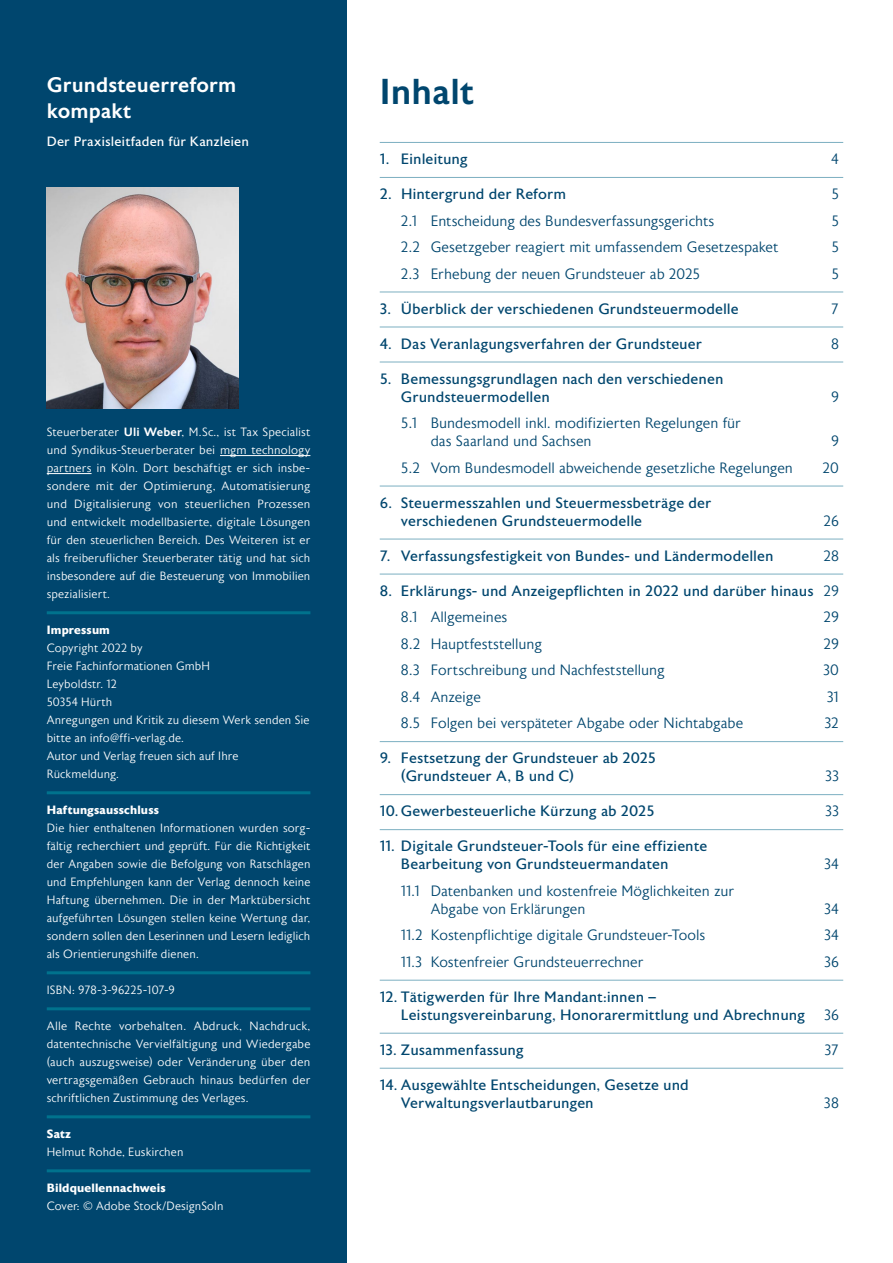
<style>
.page{position:relative;width:893px;height:1263px;background:#fff}
.page>*{position:absolute;margin:0;border:0;box-sizing:border-box;transform-origin:0 0}
._3_ihv_U{font:500 36px "Astoria Sans";letter-spacing:.005em;color:#00466e}
._2_Titel{font:500 21px/25.2px "Astoria Sans";letter-spacing:.005em;color:#fff}
.t1{font:15px/18px "Astoria Sans";color:#00466e}
.t2{font:300 15px/18px "Astoria Sans";letter-spacing:-.005em;color:#00466e}
._2_Untertitel{font:13.5px "Astoria Sans";letter-spacing:.005em;color:#fff}
._2_Impressum{font:300 12px/18px "Astoria Sans";letter-spacing:.005em;color:#fff}
._2_ImpressumU{font:700 12px "Astoria Sans";letter-spacing:.015em;color:#fff}
.s1{font-weight:500}
.s2{font-weight:700}
.s3{font-weight:300}
</style>
<div class="page">
<div style="left:0;top:0;width:347px;height:1263px;background:#00466e"></div>
<hr style="left:380px;top:142px;width:463px;height:1px;background:#7cafc1">
<hr style="left:380px;top:177px;width:463px;height:1px;background:#7cafc1">
<hr style="left:380px;top:292px;width:463px;height:1px;background:#7cafc1">
<hr style="left:380px;top:327px;width:463px;height:1px;background:#7cafc1">
<hr style="left:380px;top:362px;width:463px;height:1px;background:#7cafc1">
<hr style="left:380px;top:486px;width:463px;height:1px;background:#7cafc1">
<hr style="left:380px;top:539px;width:463px;height:1px;background:#7cafc1">
<hr style="left:380px;top:574px;width:463px;height:1px;background:#7cafc1">
<hr style="left:380px;top:741px;width:463px;height:1px;background:#7cafc1">
<hr style="left:380px;top:794px;width:463px;height:1px;background:#7cafc1">
<hr style="left:380px;top:829px;width:463px;height:1px;background:#7cafc1">
<hr style="left:380px;top:980px;width:463px;height:1px;background:#7cafc1">
<hr style="left:380px;top:1033px;width:463px;height:1px;background:#7cafc1">
<hr style="left:380px;top:1068px;width:463px;height:1px;background:#7cafc1">
<img style="left:47px;top:187px;width:191px;height:221px">
<hr style="left:220px;top:455px;width:90px;height:1px;background:#fff">
<hr style="left:47px;top:473px;width:45px;height:1px;background:#fff">
<hr style="left:47px;top:611px;width:263px;height:3px;background:#00728d">
<hr style="left:47px;top:791px;width:263px;height:3px;background:#00728d">
<hr style="left:47px;top:971px;width:263px;height:3px;background:#00728d">
<hr style="left:47px;top:1007px;width:263px;height:3px;background:#00728d">
<hr style="left:47px;top:1115px;width:263px;height:3px;background:#00728d">
<hr style="left:47px;top:1169px;width:263px;height:3px;background:#00728d">
<p class="_2_Titel" style="left:47px;top:73px;width:191px">Grundsteuerreform kompakt</p>
<p class="_2_Untertitel" style="left:47px;top:135px;width:204px">Der Praxisleitfaden für Kanzleien</p>
<p class="_2_Impressum" style="left:47px;top:424px;width:265px;text-align:justify">Steuerberater <span class="s1">Uli Weber</span>, M.Sc., ist Tax Specialist und Syndikus-Steuerberater bei mgm technology partners in Köln. Dort beschäftigt er sich insbe&shy;sondere mit der Optimierung, Automatisierung und Digitalisierung von steuerlichen Prozessen und entwickelt modellbasierte, digitale Lösungen für den steuerlichen Bereich. Des Weiteren ist er als freiberuflicher Steuerberater tätig und hat sich insbesondere auf die Besteuerung von Immobilien spezialisiert.</p>
<p class="_2_ImpressumU" style="left:47px;top:623px;width:65px">Impressum</p>
<p class="_2_Impressum" style="left:47px;top:640px;width:264px">Copyright 2022 by<br>Freie Fachinformationen GmbH<br>Leyboldstr. 12<br>50354 Hürth<br>Anregungen und Kritik zu diesem Werk senden Sie bitte an info@ffi-verlag.de.<br>Autor und Verlag freuen sich auf Ihre<br>Rückmeldung.</p>
<p class="_2_Impressum" style="left:47px;top:802px;width:265px"><span class="s2">Haftungsausschluss<br></span>Die hier enthaltenen Informationen wurden sorg&shy;fältig recherchiert und geprüft. Für die Richtigkeit der Angaben sowie die Befolgung von Ratschlägen und Empfehlungen kann der Verlag dennoch keine Haftung übernehmen. Die in der Marktübersicht aufgeführten Lösungen stellen keine Wertung dar, sondern sollen den Leserinnen und Lesern lediglich als Orientierungshilfe dienen.</p>
<p class="_2_Impressum" style="left:47px;top:982px;width:130px">ISBN: 978-3-96225-107-9</p>
<p class="_2_Impressum" style="left:47px;top:1018px;width:265px;text-align:justify">Alle Rechte vorbehalten. Abdruck, Nachdruck, datentechnische Vervielfältigung und Wiedergabe (auch auszugsweise) oder Veränderung über den vertragsgemäßen Gebrauch hinaus bedürfen der schriftlichen Zustimmung des Verlages.</p>
<p class="_2_Impressum" style="left:47px;top:1126px;width:138px"><span class="s2">Satz<br></span>Helmut Rohde, Euskirchen</p>
<p class="_2_Impressum" style="left:47px;top:1180px;width:178px"><span class="s2">Bildquellennachweis<br></span>Cover: © Adobe Stock/DesignSoln</p>
<p class="_3_ihv_U" style="left:380px;top:71px;width:95px">Inhalt</p>
<p class="t1" style="left:380px;top:150px;width:90px">1. Einleitung</p>
<p class="t2" style="left:831px;top:151px;width:9px">4</p>
<p class="t1" style="left:380px;top:185px;width:188px">2. Hintergrund der Reform</p>
<p class="t2" style="left:831px;top:186px;width:9px">5</p>
<p class="t2" style="left:401px;top:212px;width:315px">2.1 Entscheidung des Bundesverfassungsgerichts</p>
<p class="t2" style="left:831px;top:212px;width:9px">5</p>
<p class="t2" style="left:401px;top:239px;width:379px">2.2 Gesetzgeber reagiert mit umfassendem Gesetzespaket</p>
<p class="t2" style="left:831px;top:239px;width:9px">5</p>
<p class="t2" style="left:401px;top:265px;width:301px">2.3 Erhebung der neuen Grundsteuer ab 2025</p>
<p class="t2" style="left:831px;top:265px;width:9px">5</p>
<p class="t1" style="left:380px;top:300px;width:360px">3. Überblick der verschiedenen Grundsteuermodelle</p>
<p class="t2" style="left:831px;top:300px;width:9px">7</p>
<p class="t1" style="left:380px;top:335px;width:324px">4. Das Veranlagungsverfahren der Grundsteuer</p>
<p class="t2" style="left:831px;top:335px;width:9px">8</p>
<p class="t1" style="left:401px;top:370px;width:324px;text-indent:-21px">5. Bemessungsgrundlagen nach den verschiedenen<br>Grundsteuermodellen</p>
<p class="t2" style="left:831px;top:388px;width:9px">9</p>
<p class="t2" style="left:431px;top:415px;width:312px;text-indent:-30px">5.1 Bundesmodell inkl. modifizierten Regelungen für das Saarland und Sachsen</p>
<p class="t2" style="left:831px;top:433px;width:9px">9</p>
<p class="t2" style="left:401px;top:459px;width:394px">5.2 Vom Bundesmodell abweichende gesetzliche Regelungen</p>
<p class="t2" style="left:823px;top:459px;width:18px">20</p>
<p class="t1" style="left:401px;top:494px;width:312px;text-indent:-21px">6. Steuermesszahlen und Steuermessbeträge der verschiedenen Grundsteuermodelle</p>
<p class="t2" style="left:824px;top:512px;width:17px">26</p>
<p class="t1" style="left:380px;top:547px;width:395px">7. Verfassungsfestigkeit von Bundes- und Ländermodellen</p>
<p class="t2" style="left:823px;top:547px;width:17px">28</p>
<p class="t1" style="left:380px;top:582px;width:461px">8. Erklärungs- und Anzeigepflichten in 2022 und darüber hinaus <span class="s3">29</span></p>
<p class="t2" style="left:401px;top:609px;width:108px">8.1 Allgemeines</p>
<p class="t2" style="left:823px;top:609px;width:17px">29</p>
<p class="t2" style="left:401px;top:635px;width:143px">8.2 Hauptfeststellung</p>
<p class="t2" style="left:823px;top:635px;width:17px">29</p>
<p class="t2" style="left:401px;top:662px;width:265px">8.3 Fortschreibung und Nachfeststellung</p>
<p class="t2" style="left:823px;top:662px;width:17px">30</p>
<p class="t2" style="left:401px;top:688px;width:81px">8.4 Anzeige</p>
<p class="t2" style="left:827px;top:688px;width:14px">31</p>
<p class="t2" style="left:401px;top:715px;width:344px">8.5 Folgen bei verspäteter Abgabe oder Nichtabgabe</p>
<p class="t2" style="left:824px;top:715px;width:16px">32</p>
<p class="t1" style="left:401px;top:749px;width:257px;text-indent:-21px">9. Festsetzung der Grundsteuer ab 2025 (Grundsteuer A, B und C)</p>
<p class="t2" style="left:825px;top:768px;width:15px">33</p>
<p class="t1" style="left:380px;top:802px;width:276px">10. Gewerbesteuerliche Kürzung ab 2025</p>
<p class="t2" style="left:825px;top:803px;width:15px">33</p>
<p class="t1" style="left:401px;top:838px;width:308px;text-indent:-21px">11. Digitale Grundsteuer-Tools für eine effiziente<br>Bearbeitung von Grundsteuermandaten</p>
<p class="t2" style="left:824px;top:856px;width:16px">34</p>
<p class="t2" style="left:431px;top:882px;width:305px;text-indent:-30px">11.1 Datenbanken und kostenfreie Möglichkeiten zur<br>Abgabe von Erklärungen</p>
<p class="t2" style="left:824px;top:900px;width:16px">34</p>
<p class="t2" style="left:401px;top:927px;width:306px">11.2 Kostenpflichtige digitale Grundsteuer-Tools</p>
<p class="t2" style="left:824px;top:927px;width:16px">34</p>
<p class="t2" style="left:401px;top:953px;width:244px">11.3 Kostenfreier Grundsteuerrechner</p>
<p class="t2" style="left:824px;top:953px;width:16px">36</p>
<p class="t1" style="left:401px;top:988px;width:406px;text-indent:-21px">12. Tätigwerden für Ihre Mandant:innen –<br>Leistungsvereinbarung, Honorarermittlung und Abrechnung</p>
<p class="t2" style="left:824px;top:1006px;width:16px">36</p>
<p class="t1" style="left:380px;top:1041px;width:146px">13. Zusammenfassung</p>
<p class="t2" style="left:824px;top:1041px;width:16px">37</p>
<p class="t1" style="left:401px;top:1076px;width:289px;text-indent:-21px">14. Ausgewählte Entscheidungen, Gesetze und<br>Verwaltungsverlautbarungen</p>
<p class="t2" style="left:824px;top:1094px;width:17px">38</p>
</div>
